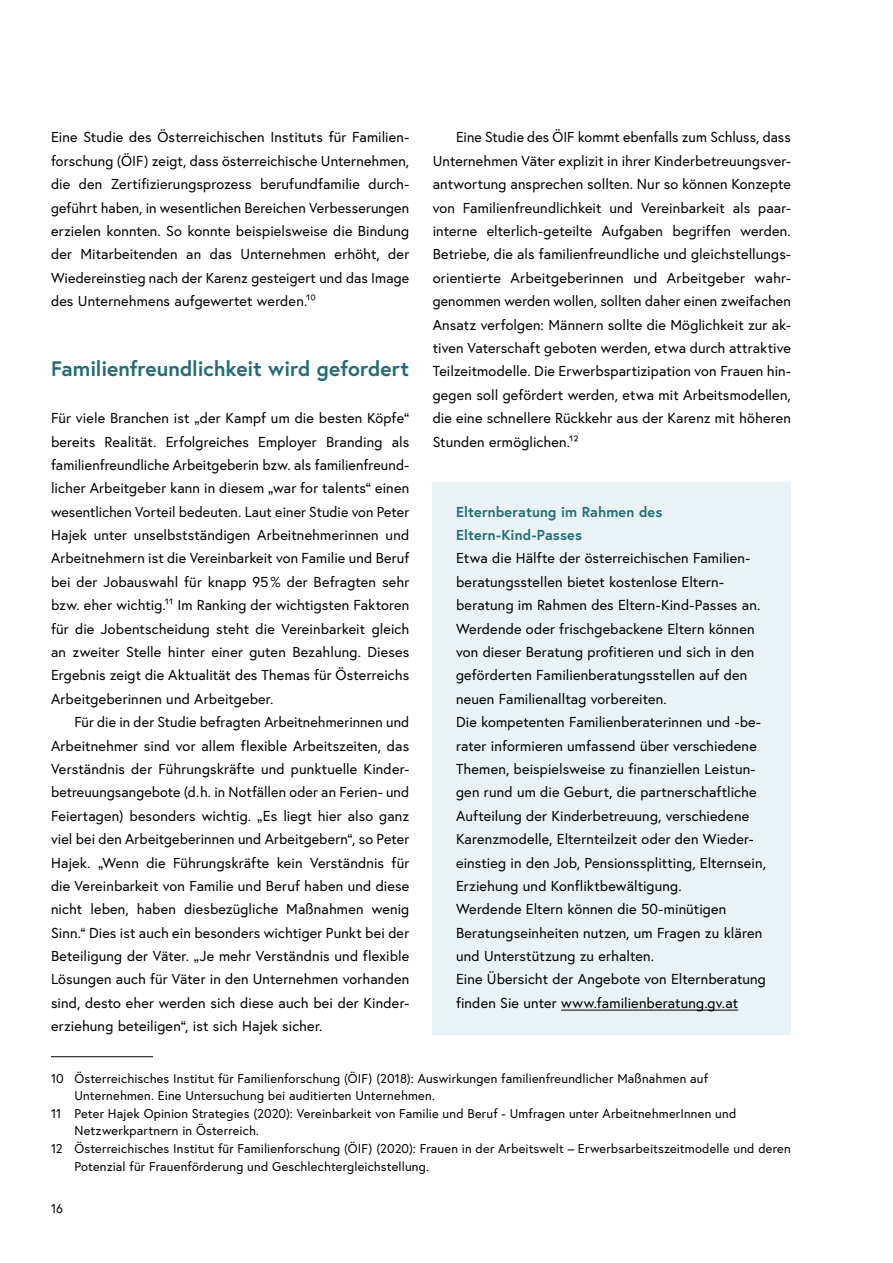
<style>
.page{position:relative;width:893px;height:1263px;background:#fff}
.page>*{position:absolute;margin:0;border:0;box-sizing:border-box;transform-origin:0 0}
.h2_ohne_Nummerierung{font:700 21px "Europa Austria";letter-spacing:-.005em;color:#226c76}
.p_Erstzeileneinzug{font:14.4px/23.4px "Europa Austria";letter-spacing:.01em;color:#000;text-align:justify}
.Infobox_p_Infobox{font:14.4px/23.4px "Europa Austria";letter-spacing:.01em;color:#000}
.p_Erstzeileneinzug_Abstand_danach{font:14.4px/23.4px "Europa Austria";letter-spacing:.01em;color:#000;text-align:justify}
.p_Abstand_danach{font:14.4px/23.4px "Europa Austria";letter-spacing:.01em;color:#000;text-align:justify}
.Infobox_p_Infobox_Titel{font:700 14.4px/23.4px "Europa Austria";letter-spacing:.01em;color:#226c76}
.p_Fußnote{font:12.75px/17.5px "Europa Austria";letter-spacing:.015em;color:#000}
</style>
<div class="page">
<hr style="left:51px;top:1056px;width:102px;height:1px;background:#000">
<div style="left:433px;top:482px;width:358px;height:85px;background:#e9f3f6"></div>
<div style="left:433px;top:529px;width:358px;height:201px;background:#e9f3f6"></div>
<div style="left:433px;top:692px;width:358px;height:225px;background:#e9f3f6"></div>
<div style="left:433px;top:880px;width:358px;height:107px;background:#e9f3f6"></div>
<div style="left:433px;top:950px;width:358px;height:84px;background:#e9f3f6"></div>
<hr style="left:561px;top:1010px;width:177px;height:1px;background:#000">
<p class="p_Abstand_danach" style="left:51px;top:125px;width:360px">Eine Studie des Österreichischen Instituts für Familien&shy;forschung (ÖIF) zeigt, dass österreichische Unternehmen, die den Zertifizierungsprozess berufundfamilie durch&shy;geführt haben, in wesentlichen Bereichen Verbesserungen erzielen konnten. So konnte beispielsweise die Bindung der Mitarbeitenden an das Unternehmen erhöht, der Wiedereinstieg nach der Karenz gesteigert und das Image des Unternehmens aufgewertet werden.10</p>
<p class="p_Erstzeileneinzug_Abstand_danach" style="left:433px;top:125px;width:360px;text-indent:23px">Eine Studie des ÖIF kommt ebenfalls zum Schluss, dass Unternehmen Väter explizit in ihrer Kinderbetreuungsver&shy;antwortung ansprechen sollten. Nur so können Konzepte von Familienfreundlichkeit und Vereinbarkeit als paar&shy;interne elterlich-geteilte Aufgaben begriffen werden.<br>Betriebe, die als familienfreundliche und gleichstellungs&shy;orientierte Arbeitgeberinnen und Arbeitgeber wahr&shy;genommen werden wollen, sollten daher einen zweifachen Ansatz verfolgen: Männern sollte die Möglichkeit zur ak&shy;tiven Vaterschaft geboten werden, etwa durch attraktive Teilzeitmodelle. Die Erwerbspartizipation von Frauen hin&shy;gegen soll gefördert werden, etwa mit Arbeitsmodellen, die eine schnellere Rückkehr aus der Karenz mit höheren Stunden ermöglichen.12</p>
<h2 class="h2_ohne_Nummerierung" style="left:51px;top:355px;width:360px">Familienfreundlichkeit wird gefordert</h2>
<p class="p_Erstzeileneinzug" style="left:51px;top:406px;width:360px">Für viele Branchen ist „der Kampf um die besten Köpfe“ bereits Realität. Erfolgreiches Employer Branding als familienfreundliche Arbeitgeberin bzw. als familienfreund&shy;licher Arbeitgeber kann in diesem „war for talents“ einen wesentlichen Vorteil bedeuten. Laut einer Studie von Peter Hajek unter unselbstständigen Arbeitnehmerinnen und Arbeitnehmern ist die Vereinbarkeit von Familie und Beruf bei der Jobauswahl für knapp 95 % der Befragten sehr bzw. eher wichtig.11 Im Ranking der wichtigsten Faktoren für die Jobentscheidung steht die Vereinbarkeit gleich an zweiter Stelle hinter einer guten Bezahlung. Dieses Ergebnis zeigt die Aktualität des Themas für Österreichs Arbeitgeberinnen und Arbeitgeber.</p>
<p class="p_Erstzeileneinzug" style="left:51px;top:710px;width:360px;text-indent:23px">Für die in der Studie befragten Arbeitnehmerinnen und Arbeitnehmer sind vor allem flexible Arbeitszeiten, das Verständnis der Führungskräfte und punktuelle Kinder&shy;betreuungsangebote (d.h. in Notfällen oder an Ferien- und Feiertagen) besonders wichtig. „Es liegt hier also ganz viel bei den Arbeitgeberinnen und Arbeitgebern“, so Peter Hajek. „Wenn die Führungskräfte kein Verständnis für die Vereinbarkeit von Familie und Beruf haben und diese nicht leben, haben diesbezügliche Maßnahmen wenig Sinn.“ Dies ist auch ein besonders wichtiger Punkt bei der Beteiligung der Väter. „Je mehr Verständnis und flexible Lösungen auch für Väter in den Unternehmen vorhanden sind, desto eher werden sich diese auch bei der Kinder&shy;erziehung beteiligen“, ist sich Hajek sicher.</p>
<p class="p_Fußnote" style="left:74px;top:1069px;width:635px;text-indent:-23px">10 Österreichisches Institut für Familienforschung (ÖIF) (2018): Auswirkungen familienfreundlicher Maßnahmen auf<br>Unternehmen. Eine Untersuchung bei auditierten Unternehmen.</p>
<p class="p_Fußnote" style="left:74px;top:1104px;width:663px;text-indent:-23px">11 Peter Hajek Opinion Strategies (2020): Vereinbarkeit von Familie und Beruf - Umfragen unter ArbeitnehmerInnen und<br>Netzwerkpartnern in Österreich.</p>
<p class="p_Fußnote" style="left:74px;top:1139px;width:718px;text-indent:-23px">12 Österreichisches Institut für Familienforschung (ÖIF) (2020): Frauen in der Arbeitswelt – Erwerbsarbeitszeitmodelle und deren<br>Potenzial für Frauenförderung und Geschlechtergleichstellung.</p>
<p class="Infobox_p_Infobox_Titel" style="left:456px;top:499px;width:208px">Elternberatung im Rahmen des<br>Eltern-Kind-Passes</p>
<p class="Infobox_p_Infobox" style="left:456px;top:546px;width:306px">Etwa die Hälfte der österreichischen Familien&shy;beratungsstellen bietet kostenlose Eltern&shy;beratung im Rahmen des Eltern-Kind-Passes an.<br>Werdende oder frischgebackene Eltern können von dieser Beratung profitieren und sich in den geförderten Familienberatungsstellen auf den neuen Familienalltag vorbereiten.</p>
<p class="Infobox_p_Infobox" style="left:456px;top:710px;width:311px">Die kompetenten Familienberaterinnen und -be&shy;rater informieren umfassend über verschiedene Themen, beispielsweise zu finanziellen Leistun&shy;gen rund um die Geburt, die partnerschaftliche Aufteilung der Kinderbetreuung, verschiedene Karenzmodelle, Elternteilzeit oder den Wieder&shy;einstieg in den Job, Pensionssplitting, Elternsein, Erziehung und Konfliktbewältigung.</p>
<p class="Infobox_p_Infobox" style="left:456px;top:897px;width:308px">Werdende Eltern können die 50-minütigen<br>Beratungseinheiten nutzen, um Fragen zu klären und Unterstützung zu erhalten.</p>
<p class="Infobox_p_Infobox" style="left:456px;top:967px;width:311px">Eine Übersicht der Angebote von Elternberatung finden Sie unter www.familienberatung.gv.at</p>
<p class="p_Fußnote" style="left:51px;top:1199px;width:13px">16</p>
</div>
